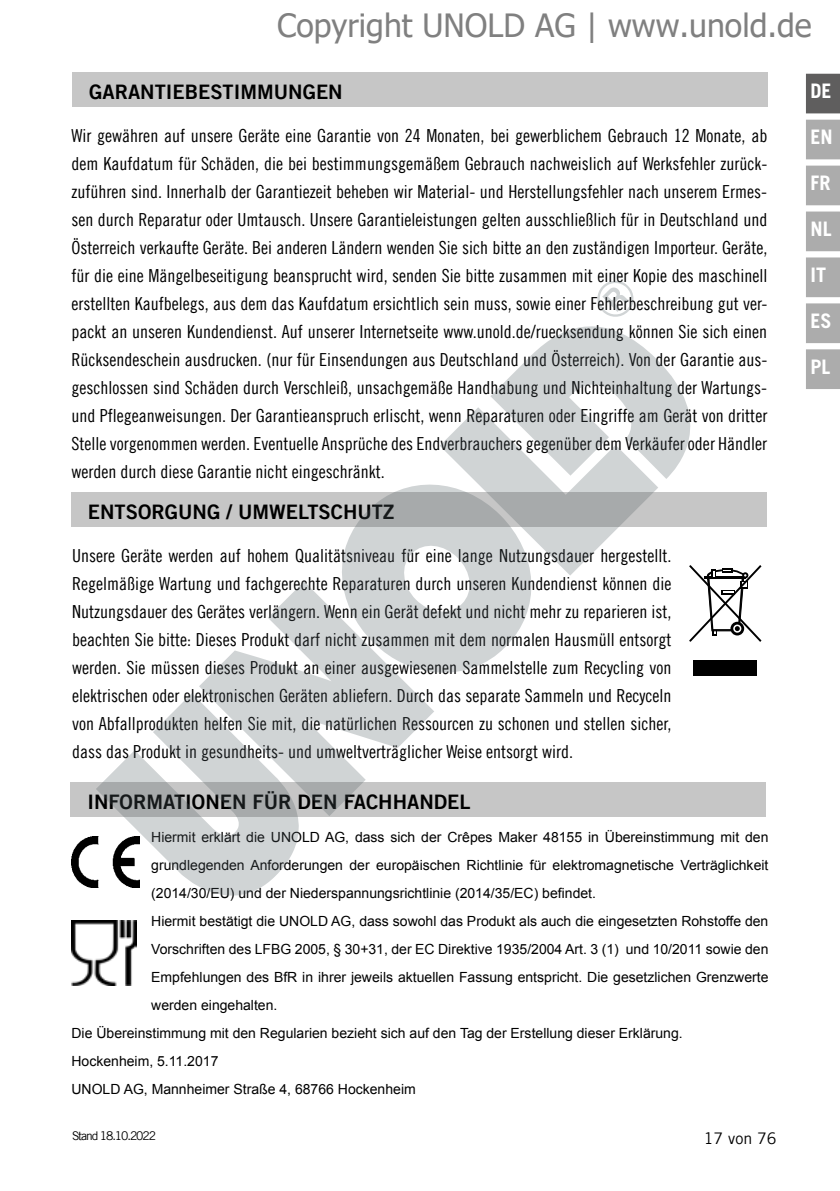
<style>
.page{position:relative;width:840px;height:1191px;background:#fff}
.page>*{position:absolute;margin:0;border:0;box-sizing:border-box;transform-origin:0 0}
.t1{font:32px "Tahoma";color:#808080}
.t2{font:20px "Trade Gothic LT Com Bd 2";color:#000}
.t3{font:700 20px "Trade Gothic LT Com";color:#fff}
.t4{font:18px/28px "Trade Gothic LT Com Cn 18";color:#000;text-align:justify}
.t5{font:16px "Trade Gothic LT Com";color:#000}
.t6{font:14px "Arial";color:#000}
.t7{font:12px "Trade Gothic LT Com";letter-spacing:-.09em;color:#000}
</style>
<div class="page">
<div style="left:805px;top:74px;width:34px;height:39px;background:#5f5e5e"></div>
<div style="left:805px;top:120px;width:34px;height:39px;background:#acacac"></div>
<div style="left:805px;top:166px;width:34px;height:39px;background:#acacac"></div>
<div style="left:805px;top:211px;width:34px;height:40px;background:#acacac;border:2px solid #acacac"></div>
<div style="left:805px;top:257px;width:34px;height:40px;background:#acacac;border:2px solid #acacac"></div>
<div style="left:805px;top:303px;width:34px;height:40px;background:#acacac;border:2px solid #acacac"></div>
<div style="left:805px;top:349px;width:34px;height:40px;background:#acacac;border:2px solid #acacac"></div>
<div style="left:70px;top:782px;width:695px;height:34px;background:#c6c6c6"></div>
<img style="left:72px;top:836px;width:24px;height:51px">
<img style="left:72px;top:920px;width:64px;height:65px">
<div style="left:72px;top:72px;width:695px;height:34px;background:#c6c6c6"></div>
<div style="left:71px;top:492px;width:695px;height:34px;background:#c6c6c6"></div>
<svg style="left:689px;top:565px;width:73px;height:77px"></svg>
<div style="left:693px;top:659px;width:63px;height:16px;background:#000"></div>
<svg style="left:530px;top:326px;width:161px;height:153px;fill:#d0d4d5"></svg>
<svg style="left:440px;top:357px;width:218px;height:219px;fill:#d0d4d5"></svg>
<svg style="left:304px;top:447px;width:264px;height:226px"></svg>
<svg style="left:199px;top:581px;width:235px;height:235px;fill:#d0d4d5"></svg>
<svg style="left:96px;top:690px;width:231px;height:232px"></svg>
<svg style="left:597px;top:280px;width:37px;height:37px"></svg>
<h1 class="t1" style="left:277px;top:4px;width:535px">Copyright UNOLD AG | www.unold.de</h1>
<p class="t2" style="left:89px;top:79px;width:255px">GARANTIEBESTIMMUNGEN</p>
<p class="t4" style="left:71px;top:121px;width:697px">Wir gewähren auf unsere Geräte eine Garantie von 24 Monaten, bei gewerblichem Gebrauch 12 Monate, ab dem Kaufdatum für Schäden, die bei bestimmungsgemäßem Gebrauch nachweislich auf Werksfehler zurück&shy;zuführen sind. Innerhalb der Garantiezeit beheben wir Material- und Herstellungsfehler nach unserem Ermes&shy;sen durch Reparatur oder Umtausch. Unsere Garantieleistungen gelten ausschließlich für in Deutschland und Österreich verkaufte Geräte. Bei anderen Ländern wenden Sie sich bitte an den zuständigen Importeur. Geräte, für die eine Mängelbeseitigung beansprucht wird, senden Sie bitte zusammen mit einer Kopie des maschinell erstellten Kaufbelegs, aus dem das Kaufdatum ersichtlich sein muss, sowie einer Fehlerbeschreibung gut ver&shy;packt an unseren Kundendienst. Auf unserer Internetseite www.unold.de/ruecksendung können Sie sich einen Rücksendeschein ausdrucken. (nur für Einsendungen aus Deutschland und Österreich). Von der Garantie aus&shy;geschlossen sind Schäden durch Verschleiß, unsachgemäße Handhabung und Nichteinhaltung der Wartungs&shy;und Pflegeanweisungen. Der Garantieanspruch erlischt, wenn Reparaturen oder Eingriffe am Gerät von dritter Stelle vorgenommen werden. Eventuelle Ansprüche des Endverbrauchers gegenüber dem Verkäufer oder Händler werden durch diese Garantie nicht eingeschränkt.</p>
<p class="t2" style="left:88px;top:499px;width:307px">ENTSORGUNG / UMWELTSCHUTZ</p>
<p class="t4" style="left:72px;top:541px;width:600px">Unsere Geräte werden auf hohem Qualitätsniveau für eine lange Nutzungsdauer hergestellt.<br>Regelmäßige Wartung und fachgerechte Reparaturen durch unseren Kundendienst können die Nutzungsdauer des Gerätes verlängern. Wenn ein Gerät defekt und nicht mehr zu reparieren ist, beachten Sie bitte: Dieses Produkt darf nicht zusammen mit dem normalen Hausmüll entsorgt werden. Sie müssen dieses Produkt an einer ausgewiesenen Sammelstelle zum Recycling von elektrischen oder elektronischen Geräten abliefern. Durch das separate Sammeln und Recyceln von Abfallprodukten helfen Sie mit, die natürlichen Ressourcen zu schonen und stellen sicher, dass das Produkt in gesundheits- und umweltverträglicher Weise entsorgt wird.</p>
<p class="t2" style="left:87px;top:789px;width:384px">INFORMATIONEN FÜR DEN FACHHANDEL</p>
<p class="t6" style="left:151px;top:828px;width:618px">Hiermit erklärt die UNOLD AG, dass sich der Crêpes Maker 48155 in Übereinstimmung mit den</p>
<p class="t6" style="left:151px;top:856px;width:618px">grundlegenden Anforderungen der europäischen Richtlinie für elektromagnetische Verträglichkeit</p>
<p class="t6" style="left:151px;top:884px;width:446px">(2014/30/EU) und der Niederspannungsrichtlinie (2014/35/EC) befindet.</p>
<p class="t6" style="left:151px;top:912px;width:618px">Hiermit bestätigt die UNOLD AG, dass sowohl das Produkt als auch die eingesetzten Rohstoffe den</p>
<p class="t6" style="left:151px;top:940px;width:618px">Vorschriften des LFBG 2005, § 30+31, der EC Direktive 1935/2004 Art. 3 (1) und 10/2011 sowie den</p>
<p class="t6" style="left:151px;top:968px;width:618px">Empfehlungen des BfR in ihrer jeweils aktuellen Fassung entspricht. Die gesetzlichen Grenzwerte</p>
<p class="t6" style="left:151px;top:996px;width:128px">werden eingehalten.</p>
<p class="t6" style="left:71px;top:1024px;width:612px">Die Übereinstimmung mit den Regularien bezieht sich auf den Tag der Erstellung dieser Erklärung.</p>
<p class="t6" style="left:71px;top:1052px;width:148px">Hockenheim, 5.11.2017</p>
<p class="t6" style="left:71px;top:1080px;width:345px">UNOLD AG, Mannheimer Straße 4, 68766 Hockenheim</p>
<p class="t7" style="left:72px;top:1128px;width:85px">Stand 18.10.2022</p>
<p class="t5" style="left:703px;top:1128px;width:74px">17 von 76</p>
<p class="t3" style="left:810px;top:79px;width:23px">DE</p>
<p class="t3" style="left:810px;top:125px;width:24px">EN</p>
<p class="t3" style="left:810px;top:171px;width:21px">FR</p>
<p class="t3" style="left:810px;top:217px;width:23px">NL</p>
<p class="t3" style="left:810px;top:262px;width:17px">IT</p>
<p class="t3" style="left:810px;top:308px;width:23px">ES</p>
<p class="t3" style="left:810px;top:354px;width:21px">PL</p>
</div>
